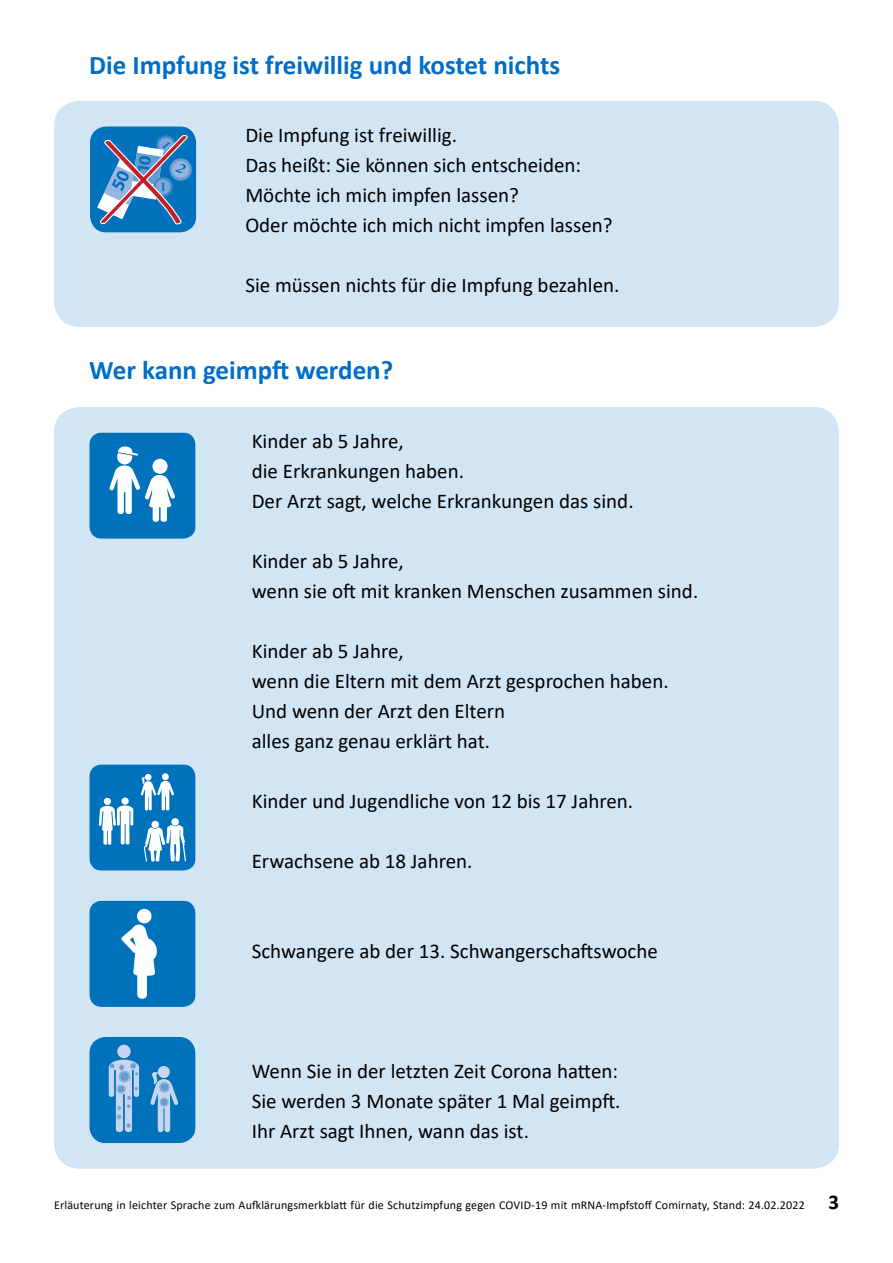
<style>
.page{position:relative;width:893px;height:1263px;background:#fff}
.page>*{position:absolute;margin:0;border:0;box-sizing:border-box;transform-origin:0 0}
.t1{font:700 27px "Calibri";color:#006ec7}
.Fließtext{font:21px/30px "Calibri";color:#000}
.t2{font:12px "Calibri";letter-spacing:.015em;color:#000}
.s1{font-weight:700;font-size:21px}
</style>
<div class="page">
<div style="left:54px;top:407px;width:785px;height:762px;background:#d2e5f5;border-radius:26px"></div>
<svg style="left:89px;top:432px;width:107px;height:107px"></svg>
<svg style="left:89px;top:764px;width:107px;height:107px"></svg>
<div style="left:162px;top:773px;width:7px;height:7px;background:#fff;border-radius:50%"></div>
<svg style="left:89px;top:901px;width:107px;height:106px"></svg>
<div style="left:137px;top:909px;width:15px;height:14px;background:#fff;border-radius:50%"></div>
<svg style="left:89px;top:1037px;width:107px;height:106px"></svg>
<div style="left:54px;top:101px;width:785px;height:226px;background:#d2e5f5;border-radius:26px"></div>
<svg style="left:90px;top:126px;width:106px;height:107px"></svg>
<h2 class="t1" style="left:89px;top:46px;width:472px">Die Impfung ist freiwillig und kostet nichts</h2>
<p class="Fließtext" style="left:245px;top:120px;width:213px">Die Impfung ist freiwillig.</p>
<p class="Fließtext" style="left:245px;top:150px;width:337px">Das heißt: Sie können sich entscheiden:</p>
<p class="Fließtext" style="left:245px;top:180px;width:275px">Möchte ich mich impfen lassen?</p>
<p class="Fließtext" style="left:245px;top:210px;width:369px">Oder möchte ich mich nicht impfen lassen?</p>
<p class="Fließtext" style="left:245px;top:270px;width:376px">Sie müssen nichts für die Impfung bezahlen.</p>
<h2 class="t1" style="left:89px;top:351px;width:305px">Wer kann geimpft werden?</h2>
<p class="Fließtext" style="left:252px;top:426px;width:214px">Kinder ab 5 Jahre,<br>die Erkrankungen haben.</p>
<p class="Fließtext" style="left:252px;top:486px;width:383px">Der Arzt sagt, welche Erkrankungen das sind.</p>
<p class="Fließtext" style="left:252px;top:546px;width:154px">Kinder ab 5 Jahre,</p>
<p class="Fließtext" style="left:252px;top:576px;width:448px">wenn sie oft mit kranken Menschen zusammen sind.</p>
<p class="Fließtext" style="left:252px;top:636px;width:154px">Kinder ab 5 Jahre,</p>
<p class="Fließtext" style="left:252px;top:666px;width:418px">wenn die Eltern mit dem Arzt gesprochen haben.</p>
<p class="Fließtext" style="left:252px;top:696px;width:255px">Und wenn der Arzt den Eltern alles ganz genau erklärt hat.</p>
<p class="Fließtext" style="left:252px;top:786px;width:383px">Kinder und Jugendliche von 12 bis 17 Jahren.</p>
<p class="Fließtext" style="left:252px;top:846px;width:222px">Erwachsene ab 18 Jahren.</p>
<p class="Fließtext" style="left:252px;top:936px;width:408px">Schwangere ab der 13. Schwangerschaftswoche</p>
<p class="Fließtext" style="left:252px;top:1056px;width:368px">Wenn Sie in der letzten Zeit Corona hatten:</p>
<p class="Fließtext" style="left:252px;top:1086px;width:370px">Sie werden 3 Monate später 1 Mal geimpft.<br>Ihr Arzt sagt Ihnen, wann das ist.</p>
<p class="t2" style="left:54px;top:1197px;width:786px">Erläuterung in leichter Sprache zum Aufklärungsmerkblatt für die Schutzimpfung gegen COVID-19 mit mRNA-Impfstoff Comirnaty, Stand: 24.02.2022 <span class="s1">3</span></p>
</div>
